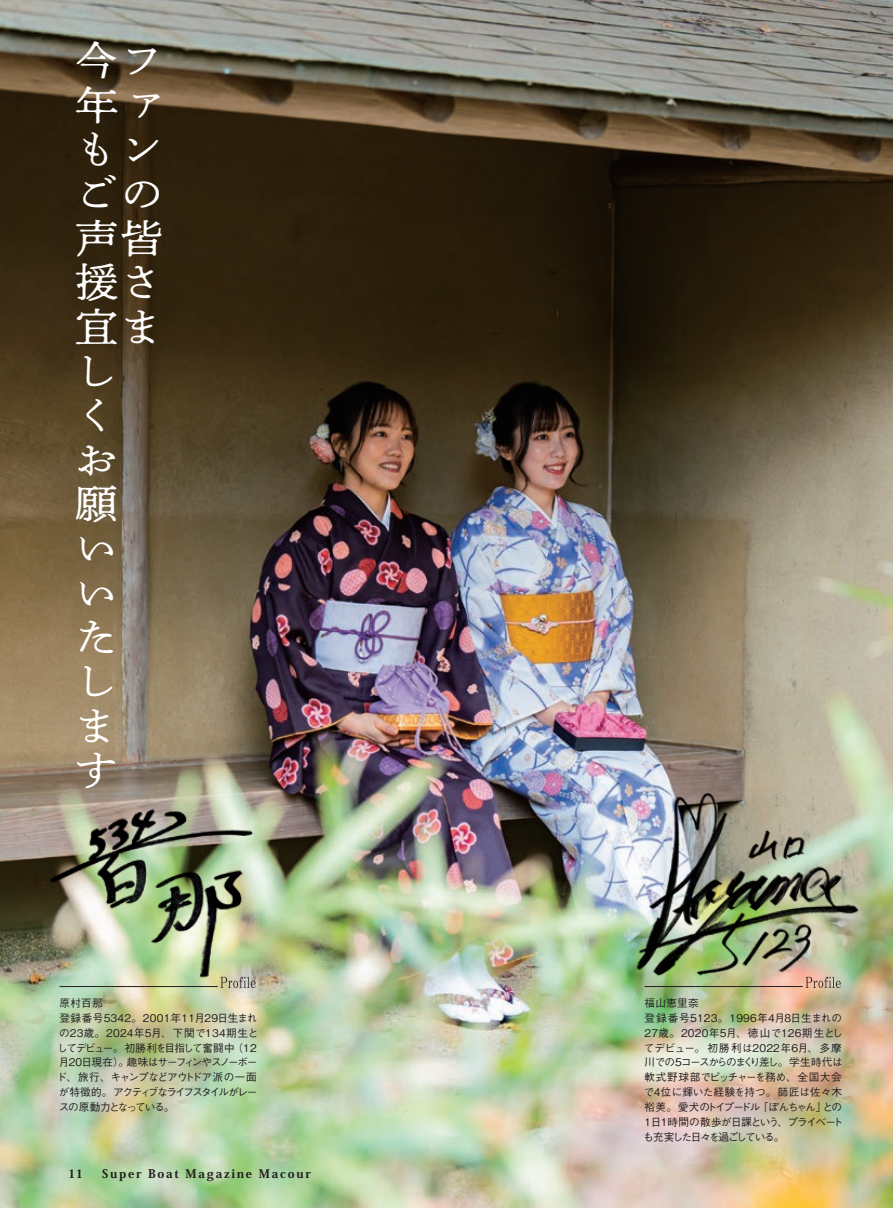
<style>
.page{position:relative;width:893px;height:1208px;background:#fff}
.page>*{position:absolute;margin:0;border:0;box-sizing:border-box;transform-origin:0 0}
.t1{font:39.6px/44.4px "DNP Shuei N Min Std L";color:#fff;scale:1.08 1}
.t2{font:800 11.7px "Koz Min Pro";letter-spacing:.15em;color:#231f20}
.t3{font:500 10.65px "Gothic BBB Pro";letter-spacing:.02em;color:#231f20}
.t4{font:500 10.65px/14.9px "Gothic BBB Pro";letter-spacing:-.105em;color:#231f20}
.t5{font:500 10.65px/14.9px "Gothic BBB Pro";letter-spacing:-.1em;color:#231f20}
.t6{font:500 10.65px "Gothic BBB Pro";letter-spacing:-.005em;color:#231f20}
.t7{font:500 10.65px/14.9px "Gothic BBB Pro";letter-spacing:-.11em;color:#231f20}
.t8{font:500 10.65px "Gothic BBB Pro";letter-spacing:-.04em;color:#231f20}
.t9{font:500 10.65px "Gothic BBB Pro";letter-spacing:-.13em;color:#231f20}
</style>
<div class="page">
<img style="left:0;top:0;width:893px;height:1208px">
<img style="left:632px;top:779px;width:242px;height:206px">
<img style="left:1px;top:732px;width:262px;height:286px">
<svg style="left:806px;top:976px;width:35px;height:12px"></svg>
<hr style="left:645px;top:986px;width:158px;height:1px;background:#231f20">
<svg style="left:220px;top:976px;width:36px;height:12px"></svg>
<hr style="left:60px;top:986px;width:158px;height:1px;background:#231f20">
<h1 class="t1" style="left:75px;top:37px;width:82px">今フ年ァもンごの声皆援さ宜まし<br>く<br>お願い<br>い<br>た<br>し<br>ま<br>す</h1>
<p class="t8" style="left:60px;top:994px;width:45px">原村百那</p>
<p class="t3" style="left:60px;top:1009px;width:199px">登録番号5342。2001年11月29日生まれ</p>
<p class="t3" style="left:59px;top:1024px;width:201px">の23歳。2024年 月5 、下関で134期生と</p>
<p class="t8" style="left:232px;top:1039px;width:26px">)12</p>
<p class="t7" style="left:127px;top:1038px;width:132px;text-indent:-70px">してデビュー。初勝利を目指して奮闘中<br>趣味はサーフィンやスノーボー</p>
<p class="t4" style="left:56px;top:1053px;width:203px">月20日現在）。<br>ド、旅行、キャンプなどアウトドア派の一面が特徴的。アクティブなライフスタイルがレースの原動力となっている。</p>
<p class="t2" style="left:68px;top:1165px;width:17px">11</p>
<p class="t2" style="left:102px;top:1165px;width:41px">Super</p>
<p class="t2" style="left:148px;top:1165px;width:32px">Boat</p>
<p class="t2" style="left:186px;top:1165px;width:68px">Magazine</p>
<p class="t2" style="left:259px;top:1165px;width:53px">Macour</p>
<p class="t8" style="left:645px;top:994px;width:55px">福山恵里奈</p>
<p class="t3" style="left:645px;top:1009px;width:199px">登録番号5123。1996年 月4 8日生まれの</p>
<p class="t3" style="left:645px;top:1024px;width:200px">27歳。2020年 月5 、徳山で126期生とし</p>
<p class="t3" style="left:644px;top:1039px;width:200px">てデビュー。初勝利は2022年 月6 、多摩</p>
<p class="t9" style="left:645px;top:1054px;width:199px">川での5コースからのまくり差し。学生時代は</p>
<p class="t6" style="left:645px;top:1068px;width:199px">軟式野球部でピッチャーを務め、全国大会</p>
<p class="t6" style="left:644px;top:1083px;width:200px">で4位に輝いた経験を持つ。師匠は佐々木</p>
<p class="t8" style="left:822px;top:1098px;width:21px">との</p>
<p class="t5" style="left:643px;top:1098px;width:201px">裕美。愛犬のトイプードル<br>日1 1時間の散歩が日課という、プライベートも充実した日々を過ごしている。</p>
<p class="t8" style="left:758px;top:1098px;width:70px">「ぽんちゃん」</p>
</div>
